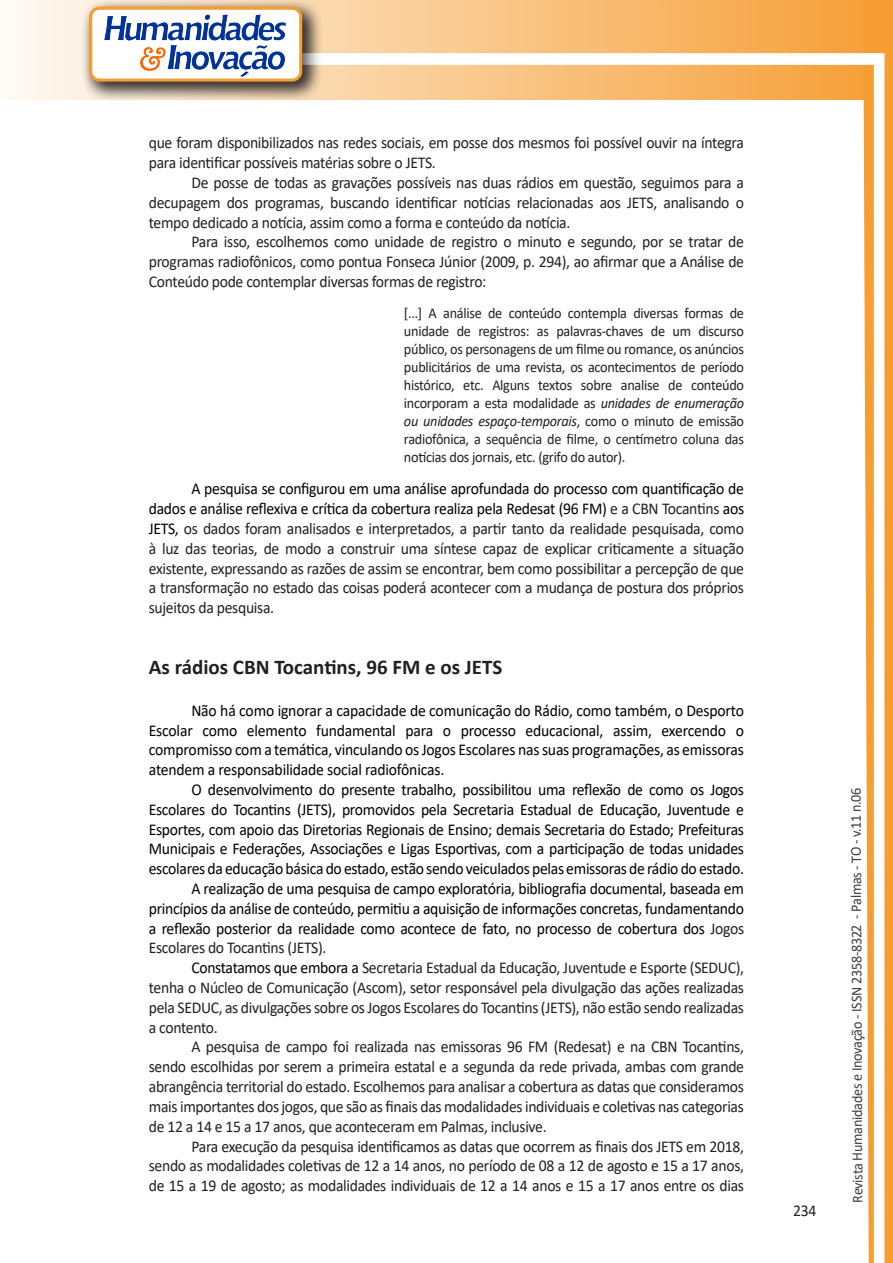
<style>
.page{position:relative;width:893px;height:1263px;background:#fff}
.page>*{position:absolute;margin:0;border:0;box-sizing:border-box;transform-origin:0 0}
.Titulo_2{font:700 21px "Calibri";color:#231f20}
.texto{font:16.5px/19.8px "Calibri";letter-spacing:-.02em;color:#231f20;text-align:justify;scale:.95 1}
.texto-2{font:16.5px/19.8px "Calibri";letter-spacing:-.02em;color:#000;text-align:justify;scale:.95 1}
.citacao{font:15px/18px "Calibri";letter-spacing:-.02em;color:#231f20;text-align:justify;scale:.95 1}
.t1{font:15px "Calibri";letter-spacing:-.025em;color:#3e3e3f;scale:.95 1}
.s1{font-style:italic}
.s2{color:#000}
.s3{color:#231f20}
</style>
<div class="page">
<svg style="left:5px;top:0;width:858px;height:100px"></svg>
<div style="left:302px;top:53px;width:582px;height:12px;background:#fff;border:2px solid #fff"></div>
<svg style="left:863px;top:0;width:30px;height:1263px"></svg>
<div style="left:81px;top:0;width:241px;height:102px;background:#231f20;opacity:.75"></div>
<div style="left:91px;top:8px;width:210px;height:72px;background:#fff;border-radius:9px"></div>
<img style="left:104px;top:14px;width:181px;height:62px">
<div style="left:89px;top:7px;width:213px;height:75px;border:3px solid #f69e34;border-radius:9px"></div>
<p class="texto" style="left:149px;top:133px;width:628px">que foram disponibilizados nas redes sociais, em posse dos mesmos foi possível ouvir na íntegra para identificar possíveis matérias sobre o JETS.</p>
<p class="texto" style="left:149px;top:172px;width:628px;text-indent:43px">De posse de todas as gravações possíveis nas duas rádios em questão, seguimos para a decupagem dos programas, buscando identificar notícias relacionadas aos JETS, analisando o tempo dedicado a notícia, assim como a forma e conteúdo da notícia.</p>
<p class="texto" style="left:149px;top:232px;width:628px;text-indent:43px">Para isso, escolhemos como unidade de registro o minuto e segundo, por se tratar de programas radiofônicos, como pontua Fonseca Júnior (2009, p. 294), ao afirmar que a Análise de Conteúdo pode contemplar diversas formas de registro:</p>
<p class="citacao" style="left:404px;top:303px;width:360px">[...] A análise de conteúdo contempla diversas formas de unidade de registros: as palavras-chaves de um discurso público, os personagens de um filme ou romance, os anúncios publicitários de uma revista, os acontecimentos de período histórico, etc. Alguns textos sobre analise de conteúdo incorporam a esta modalidade as <span class="s1">unidades de enumeração ou unidades espaço-temporais</span>, como o minuto de emissão radiofônica, a sequência de filme, o centímetro coluna das notícias dos jornais, etc. (grifo do autor).</p>
<p class="texto" style="left:149px;top:479px;width:628px;text-indent:43px"><span class="s2">A pesquisa se configurou em uma análise aprofundada do processo com quantificação de dados e análise reflexiva e crítica da cobertura realiza pela Redesat (96 FM)</span> e a CBN Tocantins <span class="s2">aos JETS,</span> os dados foram analisados e interpretados, a partir tanto da realidade pesquisada, como à luz das teorias, de modo a construir uma síntese capaz de explicar criticamente a situação existente, expressando as razões de assim se encontrar, bem como possibilitar a percepção de que a transformação no estado das coisas poderá acontecer com a mudança de postura dos próprios sujeitos da pesquisa.</p>
<p class="Titulo_2" style="left:149px;top:653px;width:355px">As rádios CBN Tocantins, 96 FM e os JETS</p>
<p class="texto-2" style="left:149px;top:700px;width:628px;text-indent:43px">Não há como ignorar a capacidade de comunicação do Rádio, como também, o Desporto Escolar como elemento fundamental para o processo educacional, assim, exercendo o compromisso com a temática, vinculando os Jogos Escolares nas suas programações, as emissoras atendem a responsabilidade social radiofônicas.</p>
<p class="texto-2" style="left:149px;top:779px;width:628px;text-indent:43px">O desenvolvimento do presente trabalho, possibilitou uma reflexão de como os Jogos Escolares do Tocantins (JETS), promovidos pela Secretaria Estadual de Educação, Juventude e Esportes, com apoio das Diretorias Regionais de Ensino; demais Secretaria do Estado; Prefeituras Municipais e Federações, Associações e Ligas Esportivas, com a participação de todas unidades escolares da educação básica do estado, estão sendo veiculados pelas emissoras de rádio do estado.</p>
<p class="texto-2" style="left:149px;top:878px;width:628px;text-indent:43px">A realização de uma pesquisa de campo exploratória, bibliografia documental, baseada em princípios da análise de conteúdo, permitiu a aquisição de informações concretas, fundamentando a reflexão posterior da realidade como acontece de fato, no processo de cobertura dos <span class="s3">Jogos Escolares do Tocantins (JETS).</span></p>
<p class="texto" style="left:149px;top:957px;width:628px;text-indent:43px"><span class="s2">Constatamos que embora a</span> Secretaria Estadual da Educação, Juventude e Esporte (SEDUC), tenha o Núcleo de Comunicação (Ascom), setor responsável pela divulgação das ações realizadas pela SEDUC, as divulgações sobre os Jogos Escolares do Tocantins (JETS), não estão sendo realizadas a contento.</p>
<p class="texto" style="left:149px;top:1037px;width:628px;text-indent:43px">A pesquisa de campo foi realizada nas emissoras 96 FM (Redesat) e na CBN Tocantins, sendo escolhidas por serem a primeira estatal e a segunda da rede privada, ambas com grande abrangência territorial do estado. Escolhemos para analisar a cobertura as datas que consideramos mais importantes dos jogos, que são as finais das modalidades individuais e coletivas nas categorias de 12 a 14 e 15 a 17 anos, que aconteceram em Palmas, inclusive.</p>
<p class="texto" style="left:149px;top:1136px;width:628px;text-indent:43px">Para execução da pesquisa identificamos as datas que ocorrem as finais dos JETS em 2018, sendo as modalidades coletivas de 12 a 14 anos, no período de 08 a 12 de agosto e 15 a 17 anos, de 15 a 19 de agosto; as modalidades individuais de 12 a 14 anos e 15 a 17 anos entre os dias</p>
<p class="texto" style="left:793px;top:1200px;width:26px">234</p>
<p class="t1" style="left:846px;top:1203px;width:439px;rotate:-90deg">Revista Humanidades e Inovação - ISSN 2358-8322 - Palmas - TO - v.11 n.06</p>
</div>
